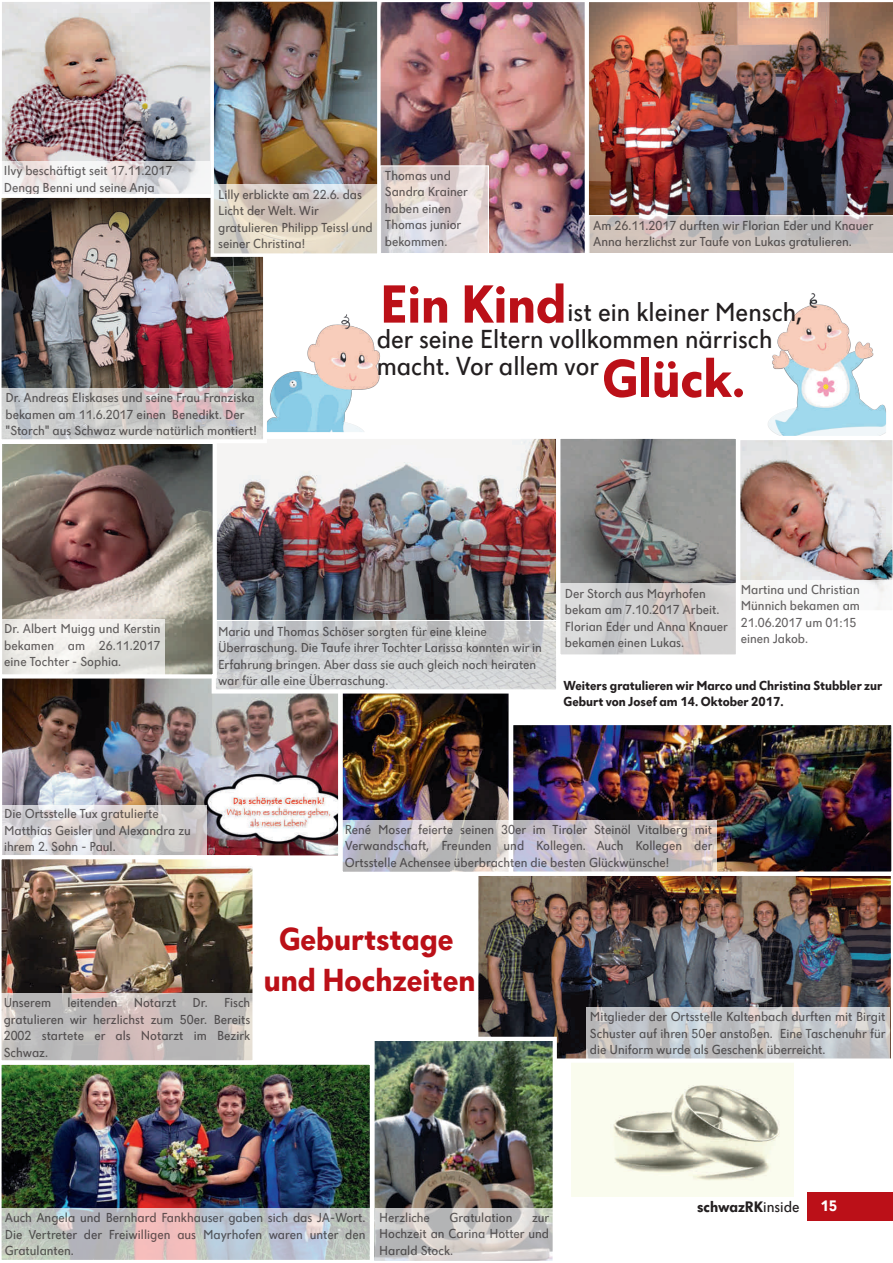
<style>
.page{position:relative;width:893px;height:1263px;background:#fff}
.page>*{position:absolute;margin:0;border:0;box-sizing:border-box;transform-origin:0 0}
.t1{font:700 55.5px "Dunant";color:#bb1018}
.t2{font:700 33px/40.5px "Dunant";color:#bb1018;text-align:center}
.t3{font:27px/27px "Dunant";color:#231f20}
.t4{font:700 15.75px "Dunant";color:#231f20}
.t5{font:700 15.75px "Dunant";color:#fff}
.t6{font:13.5px/16.5px "Dunant";color:rgb(35 31 32/.7)}
.t7{font:700 13.5px/16.5px "Dunant";color:#231f20}
.s1{font-weight:700;font-size:55.5px;color:#bb1018}
.s2{font-weight:400}
</style>
<div class="page">
<div style="left:807px;top:1192px;width:86px;height:28px;background:#bb1018"></div>
<img style="left:571px;top:1063px;width:222px;height:134px">
<img style="left:1px;top:1064px;width:369px;height:144px">
<img style="left:343px;top:693px;width:165px;height:127px">
<div style="left:338px;top:688px;width:175px;height:188px;border:4px solid #fff"></div>
<img style="left:509px;top:721px;width:383px;height:151px">
<div style="left:341px;top:820px;width:375px;height:54px;background:#fff;opacity:.7"></div>
<img style="left:2px;top:678px;width:340px;height:182px">
<div style="left:0;top:805px;width:206px;height:52px;background:#fff;opacity:.7"></div>
<img style="left:0;top:855px;width:257px;height:138px">
<div style="left:0;top:993px;width:255px;height:69px;background:#fff;opacity:.7"></div>
<img style="left:267px;top:314px;width:113px;height:119px">
<img style="left:217px;top:440px;width:338px;height:180px">
<div style="left:212px;top:435px;width:348px;height:258px;border:4px solid #fff"></div>
<div style="left:214px;top:620px;width:344px;height:71px;background:#fff;opacity:.7"></div>
<div style="left:214px;top:620px;width:344px;height:71px;border:1px solid #fff"></div>
<img style="left:561px;top:440px;width:174px;height:143px">
<div style="left:556px;top:435px;width:184px;height:224px;border:4px solid #fff"></div>
<div style="left:561px;top:583px;width:177px;height:73px;background:#fff;opacity:.7"></div>
<img style="left:1px;top:257px;width:266px;height:186px">
<div style="left:1px;top:389px;width:264px;height:52px;background:#fff;opacity:.7"></div>
<img style="left:381px;top:2px;width:204px;height:251px">
<div style="left:381px;top:166px;width:107px;height:88px;background:#fff;opacity:.7"></div>
<div style="left:381px;top:166px;width:107px;height:88px;border:1px solid #fff"></div>
<img style="left:1px;top:1px;width:380px;height:256px">
<div style="left:214px;top:185px;width:166px;height:69px;background:#fff;opacity:.7"></div>
<img style="left:1px;top:440px;width:216px;height:238px">
<div style="left:0;top:619px;width:165px;height:57px;background:#fff;opacity:.7"></div>
<img style="left:768px;top:293px;width:118px;height:143px">
<img style="left:474px;top:872px;width:417px;height:187px">
<div style="left:586px;top:1007px;width:303px;height:53px;background:#fff;opacity:.7"></div>
<img style="left:374px;top:1037px;width:183px;height:224px">
<div style="left:375px;top:1208px;width:178px;height:53px;background:#fff;opacity:.7"></div>
<div style="left:1px;top:1208px;width:369px;height:54px;background:#fff;opacity:.7"></div>
<img style="left:736px;top:436px;width:157px;height:144px">
<div style="left:736px;top:580px;width:157px;height:73px;background:#fff"></div>
<img style="left:588px;top:2px;width:305px;height:214px">
<svg style="left:589px;top:216px;width:304px;height:37px;background:#c9c1be"></svg>
<p class="t6" style="left:4px;top:164px;width:170px">Ilvy beschäftigt seit 17.11.2017<br>Dengg Benni und seine Anja</p>
<p class="t6" style="left:218px;top:187px;width:156px">Lilly erblickte am 22.6. das<br>Licht der Welt. Wir gratulieren Philipp Teissl und seiner Christina!</p>
<p class="t6" style="left:385px;top:168px;width:85px">Thomas und<br>Sandra Krainer haben einen<br>Thomas junior bekommen.</p>
<p class="t6" style="left:593px;top:218px;width:282px">Am 26.11.2017 durften wir Florian Eder und Knauer<br>Anna herzlichst zur Taufe von Lukas gratulieren.</p>
<p class="t6" style="left:6px;top:391px;width:253px">Dr. Andreas Eliskases und seine Frau Franziska bekamen am 11.6.2017 einen Benedikt. Der "Storch" aus Schwaz wurde natürlich montiert!</p>
<h3 class="t3" style="left:377px;top:301px;width:427px"><span class="s1">Ein Kind</span>ist ein kleiner Mensch, der seine Eltern vollkommen närrisch macht. Vor allem vor</h3>
<h1 class="t1" style="left:602px;top:355px;width:144px">Glück.</h1>
<p class="t6" style="left:4px;top:621px;width:158px;text-align:justify">Dr. Albert Muigg und Kerstin bekamen am 26.11.2017 eine Tochter - Sophia.</p>
<p class="t6" style="left:218px;top:624px;width:325px">Maria und Thomas Schöser sorgten für eine kleine Überraschung. Die Taufe ihrer Tochter Larissa konnten wir in Erfahrung bringen. Aber dass sie auch gleich noch heiraten war für alle eine Überraschung.</p>
<p class="t6" style="left:565px;top:586px;width:165px">Der Storch aus Mayrhofen bekam am 7.10.2017 Arbeit.<br>Florian Eder und Anna Knauer bekamen einen Lukas.</p>
<p class="t6" style="left:741px;top:582px;width:121px">Martina und Christian<br>Münnich bekamen am<br>21.06.2017 um 01:15 einen Jakob.</p>
<p class="t7" style="left:564px;top:678px;width:320px">Weiters gratulieren wir Marco und Christina Stubbler zur<br>Geburt von Josef am 14. Oktober 2017.</p>
<p class="t6" style="left:4px;top:807px;width:188px">Die Ortsstelle Tux gratulierte<br>Matthias Geisler und Alexandra zu ihrem 2. Sohn - Paul.</p>
<p class="t6" style="left:345px;top:822px;width:369px;text-align:justify">René Moser feierte seinen 30er im Tiroler Steinöl Vitalberg mit Verwandschaft, Freunden und Kollegen. Auch Kollegen der Ortsstelle Achensee überbrachten die besten Glückwünsche!</p>
<h2 class="t2" style="left:264px;top:922px;width:213px">Geburtstage und Hochzeiten</h2>
<p class="t6" style="left:4px;top:996px;width:248px;text-align:justify">Unserem leitenden Notarzt Dr. Fisch gratulieren wir herzlichst zum 50er. Bereits 2002 startete er als Notarzt im Bezirk Schwaz.</p>
<p class="t6" style="left:590px;top:1009px;width:297px;text-align:justify">Mitglieder der Ortsstelle Kaltenbach durften mit Birgit Schuster auf ihren 50er anstoßen. Eine Taschenuhr für die Uniform wurde als Geschenk überreicht.</p>
<p class="t6" style="left:5px;top:1211px;width:362px;text-align:justify">Auch Angela und Bernhard Fankhauser gaben sich das JA-Wort.<br>Die Vertreter der Freiwilligen aus Mayrhofen waren unter den Gratulanten.</p>
<p class="t6" style="left:379px;top:1210px;width:52px">Herzliche</p>
<p class="t6" style="left:450px;top:1210px;width:64px">Gratulation</p>
<p class="t6" style="left:379px;top:1210px;width:172px;text-align:justify;text-indent:153px">zur Hochzeit an Carina Hotter und Harald Stock.</p>
<p class="t4" style="left:697px;top:1200px;width:104px">schwazRK<span class="s2">inside</span></p>
<p class="t5" style="left:820px;top:1200px;width:19px">15</p>
</div>
